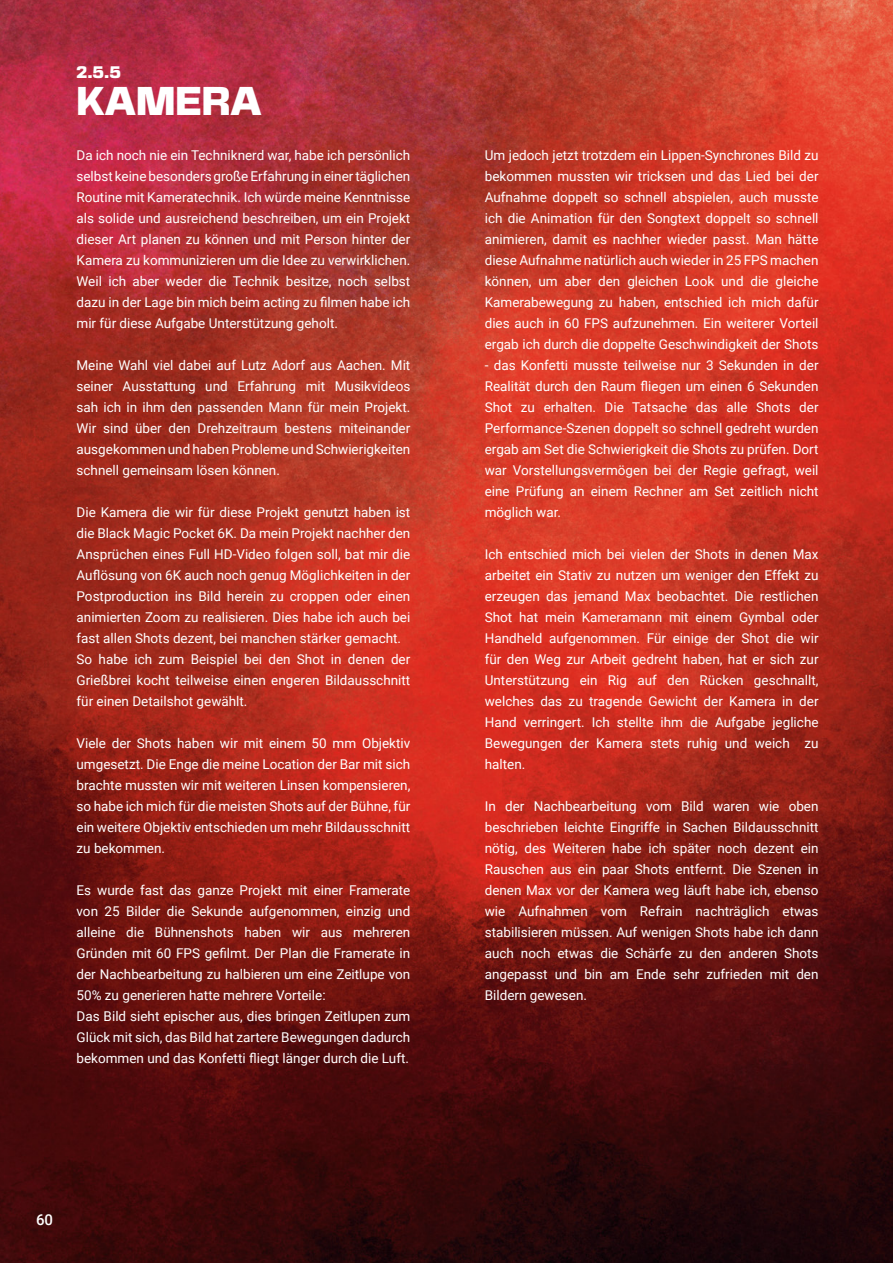
<style>
.page{position:relative;width:893px;height:1263px;background:#fff}
.page>*{position:absolute;margin:0;border:0;box-sizing:border-box;transform-origin:0 0}
.Kleine_Headline{font:900 36px "Basement Grotesque";color:#fff}
.Absatzformat_3{font:900 15px "Basement Grotesque";color:#fff}
.t1{font:500 15px "Roboto";color:#fff}
.Fließtext_Block{font:13.5px/21px "Roboto";color:#fff;text-align:justify}
</style>
<div class="page">
<img style="left:0;top:0;width:893px;height:1263px">
<p class="Absatzformat_3" style="left:77px;top:63px;width:46px">2.5.5</p>
<p class="Kleine_Headline" style="left:77px;top:79px;width:186px">KAMERA</p>
<p class="Fließtext_Block" style="left:77px;top:144px;width:335px">Da ich noch nie ein Techniknerd war, habe ich persönlich selbst keine besonders große Erfahrung in einer täglichen Routine mit Kameratechnik. Ich würde meine Kenntnisse als solide und ausreichend beschreiben, um ein Projekt dieser Art planen zu können und mit Person hinter der Kamera zu kommunizieren um die Idee zu verwirklichen.<br>Weil ich aber weder die Technik besitze, noch selbst dazu in der Lage bin mich beim acting zu filmen habe ich mir für diese Aufgabe Unterstützung geholt.</p>
<p class="Fließtext_Block" style="left:77px;top:354px;width:335px">Meine Wahl viel dabei auf Lutz Adorf aus Aachen. Mit seiner Ausstattung und Erfahrung mit Musikvideos sah ich in ihm den passenden Mann für mein Projekt.<br>Wir sind über den Drehzeitraum bestens miteinander ausgekommen und haben Probleme und Schwierigkeiten schnell gemeinsam lösen können.</p>
<p class="Fließtext_Block" style="left:77px;top:501px;width:335px">Die Kamera die wir für diese Projekt genutzt haben ist die Black Magic Pocket 6K. Da mein Projekt nachher den Ansprüchen eines Full HD-Video folgen soll, bat mir die Auflösung von 6K auch noch genug Möglichkeiten in der Postproduction ins Bild herein zu croppen oder einen animierten Zoom zu realisieren. Dies habe ich auch bei fast allen Shots dezent, bei manchen stärker gemacht.</p>
<p class="Fließtext_Block" style="left:77px;top:648px;width:335px">So habe ich zum Beispiel bei den Shot in denen der Grießbrei kocht teilweise einen engeren Bildausschnitt für einen Detailshot gewählt.</p>
<p class="Fließtext_Block" style="left:77px;top:732px;width:335px">Viele der Shots haben wir mit einem 50 mm Objektiv umgesetzt. Die Enge die meine Location der Bar mit sich brachte mussten wir mit weiteren Linsen kompensieren, so habe ich mich für die meisten Shots auf der Bühne, für ein weitere Objektiv entschieden um mehr Bildausschnitt zu bekommen.</p>
<p class="Fließtext_Block" style="left:77px;top:879px;width:335px">Es wurde fast das ganze Projekt mit einer Framerate von 25 Bilder die Sekunde aufgenommen, einzig und alleine die Bühnenshots haben wir aus mehreren Gründen mit 60 FPS gefilmt. Der Plan die Framerate in der Nachbearbeitung zu halbieren um eine Zeitlupe von 50% zu generieren hatte mehrere Vorteile:</p>
<p class="Fließtext_Block" style="left:77px;top:1005px;width:335px">Das Bild sieht epischer aus, dies bringen Zeitlupen zum Glück mit sich, das Bild hat zartere Bewegungen dadurch bekommen und das Konfetti fliegt länger durch die Luft.</p>
<p class="t1" style="left:36px;top:1209px;width:19px">60</p>
<p class="Fließtext_Block" style="left:485px;top:144px;width:335px">Um jedoch jetzt trotzdem ein Lippen-Synchrones Bild zu bekommen mussten wir tricksen und das Lied bei der Aufnahme doppelt so schnell abspielen, auch musste ich die Animation für den Songtext doppelt so schnell animieren, damit es nachher wieder passt. Man hätte diese Aufnahme natürlich auch wieder in 25 FPS machen können, um aber den gleichen Look und die gleiche Kamerabewegung zu haben, entschied ich mich dafür dies auch in 60 FPS aufzunehmen. Ein weiterer Vorteil ergab ich durch die doppelte Geschwindigkeit der Shots</p>
<p class="Fließtext_Block" style="left:485px;top:354px;width:335px">- das Konfetti musste teilweise nur 3 Sekunden in der Realität durch den Raum fliegen um einen 6 Sekunden Shot zu erhalten. Die Tatsache das alle Shots der Performance-Szenen doppelt so schnell gedreht wurden ergab am Set die Schwierigkeit die Shots zu prüfen. Dort war Vorstellungsvermögen bei der Regie gefragt, weil eine Prüfung an einem Rechner am Set zeitlich nicht möglich war.</p>
<p class="Fließtext_Block" style="left:485px;top:543px;width:335px">Ich entschied mich bei vielen der Shots in denen Max arbeitet ein Stativ zu nutzen um weniger den Effekt zu erzeugen das jemand Max beobachtet. Die restlichen Shot hat mein Kameramann mit einem Gymbal oder Handheld aufgenommen. Für einige der Shot die wir für den Weg zur Arbeit gedreht haben, hat er sich zur Unterstützung ein Rig auf den Rücken geschnallt, welches das zu tragende Gewicht der Kamera in der Hand verringert. Ich stellte ihm die Aufgabe jegliche Bewegungen der Kamera stets ruhig und weich zu halten.</p>
<p class="Fließtext_Block" style="left:485px;top:795px;width:335px">In der Nachbearbeitung vom Bild waren wie oben beschrieben leichte Eingriffe in Sachen Bildausschnitt nötig, des Weiteren habe ich später noch dezent ein Rauschen aus ein paar Shots entfernt. Die Szenen in denen Max vor der Kamera weg läuft habe ich, ebenso wie Aufnahmen vom Refrain nachträglich etwas stabilisieren müssen. Auf wenigen Shots habe ich dann auch noch etwas die Schärfe zu den anderen Shots angepasst und bin am Ende sehr zufrieden mit den Bildern gewesen.</p>
</div>
